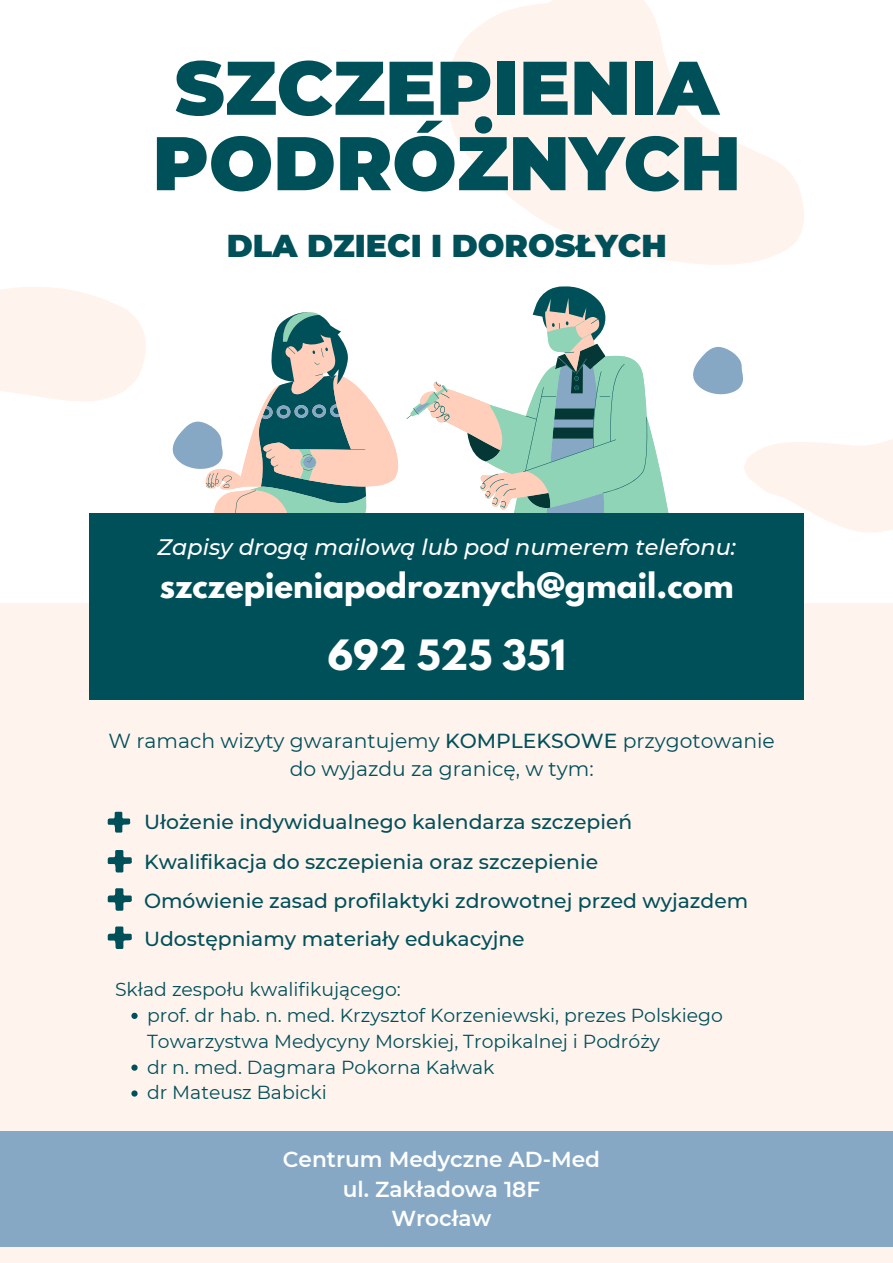
<style>
.page{position:relative;width:893px;height:1263px;background:#fff}
.page>*{position:absolute;margin:0;border:0;box-sizing:border-box;transform-origin:0 0}
.t1{font:900 75.82px "Montserrat";color:#005059}
.t2{font:700 37.05px "League Spartan";color:#fff}
.t3{font:900 31.58px "Montserrat";color:#005059}
.t4{font:700 30.97px "League Spartan";color:#fff}
.t5{font:italic 500 22.42px "Montserrat";color:#fff}
.t6{font:600 21.67px "Montserrat";color:#fff}
.t7{font:500 20.33px "Montserrat";color:#005059}
.t8{font:20.33px/28.1px "Montserrat";color:#005059;text-align:center}
.t9{font:18.83px/25.9px "Montserrat";color:#005059}
.s1{font-weight:500}
</style>
<div class="page">
<div style="left:0;top:603px;width:893px;height:660px;background:#fff3ee"></div>
<svg style="left:447px;top:0;width:357px;height:265px;fill:#fff3ee"></svg>
<svg style="left:693px;top:347px;width:50px;height:48px"></svg>
<div style="left:0;top:1131px;width:893px;height:115px;background:#86a8c5"></div>
<svg style="left:0;top:287px;width:146px;height:114px;background:#fff4f0"></svg>
<svg style="left:744px;top:439px;width:149px;height:94px"></svg>
<svg style="left:108px;top:812px;width:23px;height:21px"></svg>
<svg style="left:131px;top:1013px;width:7px;height:6px"></svg>
<svg style="left:131px;top:1064px;width:7px;height:7px"></svg>
<svg style="left:131px;top:1090px;width:7px;height:6px"></svg>
<svg style="left:172px;top:312px;width:226px;height:201px"></svg>
<svg style="left:605px;top:418px;width:64px;height:95px;fill:#8fd4b7"></svg>
<svg style="left:500px;top:508px;width:105px;height:5px"></svg>
<svg style="left:406px;top:286px;width:241px;height:222px"></svg>
<div style="left:89px;top:513px;width:715px;height:187px;background:#005059"></div>
<svg style="left:108px;top:850px;width:24px;height:23px"></svg>
<svg style="left:108px;top:888px;width:24px;height:23px"></svg>
<svg style="left:108px;top:926px;width:24px;height:23px"></svg>
<p class="t1" style="left:175px;top:41px;width:545px">SZCZEPIENIA</p>
<p class="t1" style="left:153px;top:117px;width:590px">PODRÓŻNYCH</p>
<p class="t3" style="left:227px;top:226px;width:441px">DLA DZIECI I DOROSŁYCH</p>
<p class="t5" style="left:158px;top:533px;width:580px">Zapisy drogą mailową lub pod numerem telefonu:</p>
<p class="t4" style="left:160px;top:570px;width:575px">szczepieniapodroznych@gmail.com</p>
<p class="t2" style="left:328px;top:636px;width:240px">692 525 351</p>
<p class="t8" style="left:109px;top:727px;width:668px">W ramach wizyty gwarantujemy <span class="s1">KOMPLEKSOWE</span> przygotowanie do wyjazdu za granicę, w tym:</p>
<p class="t7" style="left:144px;top:809px;width:490px">Ułożenie indywidualnego kalendarza szczepień</p>
<p class="t7" style="left:144px;top:850px;width:455px">Kwalifikacja do szczepienia oraz szczepienie</p>
<p class="t7" style="left:144px;top:888px;width:606px">Omówienie zasad profilaktyki zdrowotnej przed wyjazdem</p>
<p class="t7" style="left:144px;top:926px;width:382px">Udostępniamy materiały edukacyjne</p>
<p class="t9" style="left:115px;top:976px;width:287px">Skład zespołu kwalifikującego:</p>
<p class="t9" style="left:147px;top:1002px;width:577px">prof. dr hab. n. med. Krzysztof Korzeniewski, prezes Polskiego<br>Towarzystwa Medycyny Morskiej, Tropikalnej i Podróży</p>
<p class="t9" style="left:147px;top:1054px;width:349px">dr n. med. Dagmara Pokorna Kałwak</p>
<p class="t9" style="left:147px;top:1080px;width:181px">dr Mateusz Babicki</p>
<p class="t6" style="left:283px;top:1146px;width:319px">Centrum Medyczne AD-Med</p>
<p class="t6" style="left:343px;top:1175px;width:199px">ul. Zakładowa 18F</p>
<p class="t6" style="left:391px;top:1205px;width:102px">Wrocław</p>
</div>
